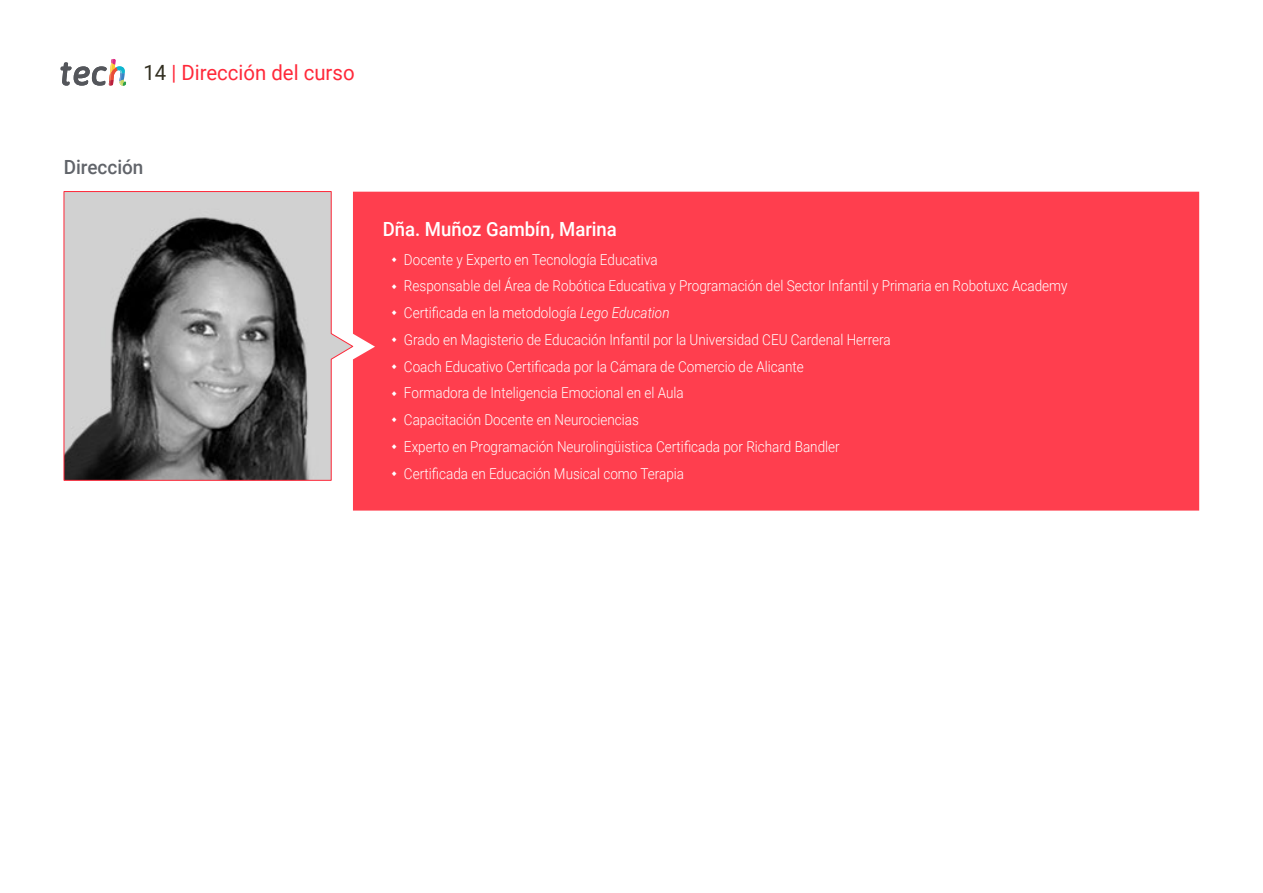
<style>
.page{position:relative;width:1263px;height:893px;background:#fff}
.page>*{position:absolute;margin:0;border:0;box-sizing:border-box;transform-origin:0 0}
.t1{font:21px "Roboto";color:#ff293a}
.t2{font:500 19.5px "Roboto";color:#fff;scale:.95 1}
.t3{font:500 19.5px "Roboto";color:#61646a}
.t4{font:300 15px/26.7px "Roboto";color:#fff;scale:.9 1}
.s1{color:#312e20}
.s2{font-style:italic}
</style>
<div class="page">
<div style="left:353px;top:192px;width:846px;height:319px;background:#ff3e4e"></div>
<svg style="left:64px;top:191px;width:289px;height:290px;background:#908d8e"></svg>
<svg style="left:61px;top:59px;width:65px;height:27px"></svg>
<svg style="left:392px;top:257px;width:5px;height:5px"></svg>
<svg style="left:392px;top:284px;width:5px;height:5px"></svg>
<svg style="left:392px;top:310px;width:5px;height:5px"></svg>
<svg style="left:392px;top:337px;width:5px;height:5px"></svg>
<svg style="left:392px;top:364px;width:5px;height:5px"></svg>
<svg style="left:392px;top:391px;width:5px;height:5px"></svg>
<svg style="left:392px;top:417px;width:5px;height:5px"></svg>
<svg style="left:392px;top:444px;width:5px;height:5px"></svg>
<svg style="left:392px;top:471px;width:5px;height:5px"></svg>
<h1 class="t1" style="left:144px;top:57px;width:213px"><span class="s1">14</span> | Dirección del curso</h1>
<h2 class="t3" style="left:64px;top:154px;width:81px">Dirección</h2>
<h2 class="t2" style="left:383px;top:215px;width:248px">Dña. Muñoz Gambín, Marina</h2>
<p class="t4" style="left:404px;top:245px;width:739px">Docente y Experto en Tecnología Educativa<br>Responsable del Área de Robótica Educativa y Programación del Sector Infantil y Primaria en Robotuxc Academy Certificada en la metodología <span class="s2">Lego Education<br></span>Grado en Magisterio de Educación Infantil por la Universidad CEU Cardenal Herrera<br>Coach Educativo Certificada por la Cámara de Comercio de Alicante<br>Formadora de Inteligencia Emocional en el Aula<br>Capacitación Docente en Neurociencias<br>Experto en Programación Neurolingüistica Certificada por Richard Bandler<br>Certificada en Educación Musical como Terapia</p>
</div>
